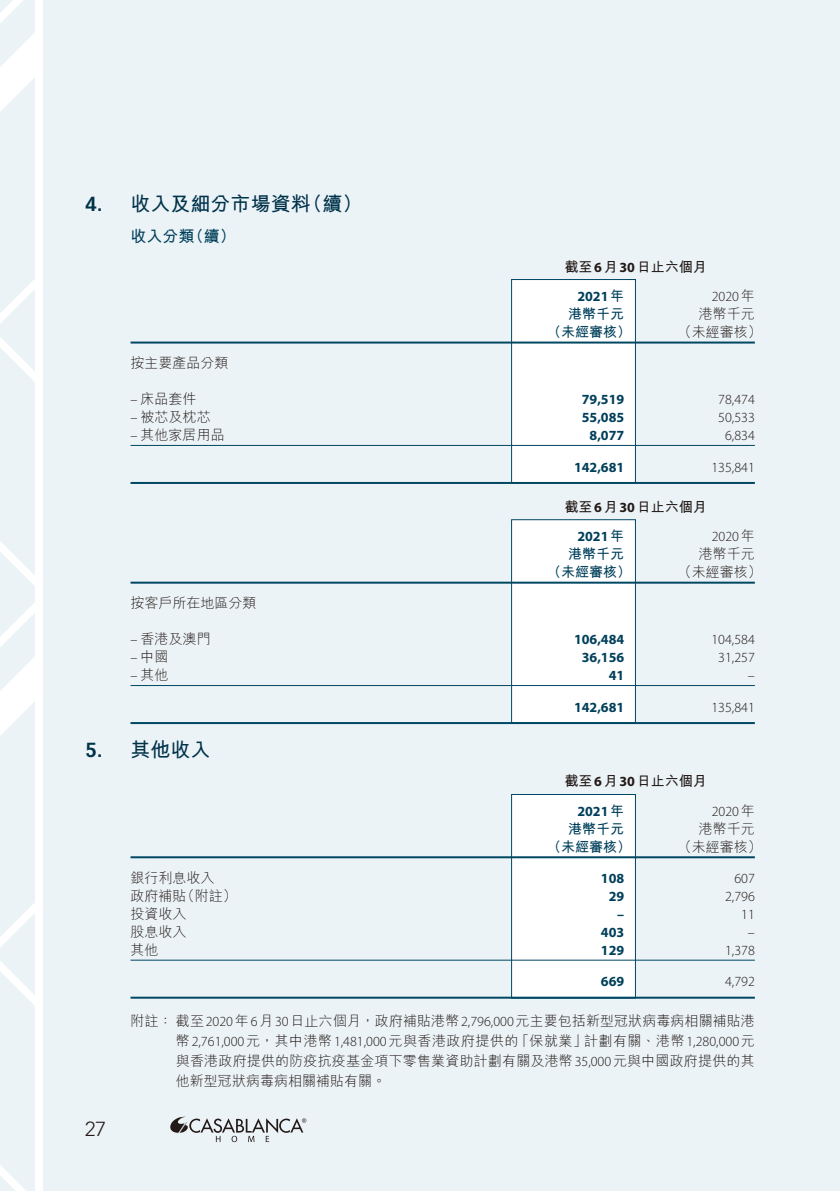
<style>
.page{position:relative;width:840px;height:1191px;background:#fff}
.page>*{position:absolute;margin:0;border:0;box-sizing:border-box;transform-origin:0 0}
.Note_Subhead_1{font:700 20px "M Hei HK";color:#00324a}
.Note_Subhead_1-2{font:700 20px "Vectora LT Std";color:#00324a}
.t1{font:300 20px "Vectora LT Std";color:#231916}
.Note_Subhead_2{font:700 16px "M Hei HK";color:#003f5a}
.Note_Table_2_Colume{font:300 14px/20px "M Hei HK";color:#231916;text-align:right}
.Note_Table_2_Colume-2{font:300 14px "Myriad Pro";color:#231916}
.Note_Table_2_Colume-3{font:700 14px "Myriad Pro";color:#003f5a}
.Note_Table_2_Colume-4{font:700 14px "M Hei HK";color:#231916}
.Note_Table_2_Colume-5{font:700 14px "M Hei HK";color:#003f5a}
.s1{font-family:"Myriad Pro"}
.s2{font-family:"M Hei HK"}
</style>
<div class="page">
<div style="left:0;top:0;width:838px;height:1191px;background:#ebf3f7"></div>
<svg style="left:0;top:0;width:35px;height:1191px"></svg>
<div style="left:35px;top:0;width:8px;height:1191px;background:#fff"></div>
<svg style="left:170px;top:1116px;width:136px;height:26px"></svg>
<div style="left:511px;top:794px;width:124px;height:204px;background:#fff;border:1px solid #004763"></div>
<div style="left:511px;top:519px;width:124px;height:204px;background:#fff;border:1px solid #004763"></div>
<div style="left:511px;top:279px;width:124px;height:204px;background:#fff;border:1px solid #004763"></div>
<hr style="left:130px;top:341px;width:624px;height:2px;background:#004763">
<hr style="left:130px;top:445px;width:624px;height:1px;background:#004763">
<hr style="left:130px;top:482px;width:624px;height:2px;background:#004763">
<hr style="left:130px;top:581px;width:624px;height:2px;background:#004763">
<hr style="left:130px;top:685px;width:624px;height:1px;background:#004763">
<hr style="left:130px;top:722px;width:624px;height:2px;background:#004763">
<hr style="left:130px;top:856px;width:624px;height:2px;background:#004763">
<hr style="left:130px;top:959px;width:624px;height:1px;background:#004763">
<hr style="left:130px;top:996px;width:624px;height:2px;background:#004763">
<p class="Note_Subhead_1-2" style="left:85px;top:191px;width:19px">4.</p>
<p class="Note_Subhead_1-2" style="left:85px;top:738px;width:19px">5.</p>
<h1 class="t1" style="left:85px;top:1117px;width:22px">27</h1>
<p class="Note_Subhead_1" style="left:130px;top:189px;width:181px">收入及細分市場資料</p>
<p class="Note_Subhead_1" style="left:302px;top:189px;width:61px">（續(</p>
<p class="Note_Subhead_2" style="left:188px;top:224px;width:49px">（續(</p>
<p class="Note_Subhead_2" style="left:130px;top:224px;width:65px">收入分類</p>
<p class="Note_Table_2_Colume-4" style="left:564px;top:256px;width:144px">截至<span class="s1">6</span>月<span class="s1">30</span>日止六個月</p>
<p class="Note_Table_2_Colume-3" style="left:577px;top:287px;width:48px">2021<span class="s2">年</span></p>
<p class="Note_Table_2_Colume-2" style="left:711px;top:288px;width:45px">2020 <span class="s2">年</span></p>
<p class="Note_Table_2_Colume-5" style="left:568px;top:303px;width:57px">港幣千元</p>
<p class="Note_Table_2_Colume" style="left:698px;top:303px;width:57px">港幣千元</p>
<p class="Note_Table_2_Colume-5" style="left:547px;top:321px;width:85px">（未經審核）</p>
<p class="Note_Table_2_Colume" style="left:677px;top:321px;width:85px">（未經審核(</p>
<p class="Note_Table_2_Colume" style="left:130px;top:353px;width:99px">按主要產品分類</p>
<p class="Note_Table_2_Colume" style="left:130px;top:389px;width:68px"><span class="s1">–</span> 床品套件</p>
<p class="Note_Table_2_Colume-3" style="left:581px;top:390px;width:44px">79,519</p>
<p class="Note_Table_2_Colume-2" style="left:717px;top:391px;width:38px">78,474</p>
<p class="Note_Table_2_Colume" style="left:130px;top:407px;width:82px"><span class="s1">–</span> 被芯及枕芯</p>
<p class="Note_Table_2_Colume-3" style="left:581px;top:408px;width:44px">55,085</p>
<p class="Note_Table_2_Colume-2" style="left:717px;top:409px;width:38px">50,533</p>
<p class="Note_Table_2_Colume" style="left:130px;top:425px;width:96px"><span class="s1">–</span> 其他家居用品</p>
<p class="Note_Table_2_Colume-3" style="left:589px;top:426px;width:36px">8,077</p>
<p class="Note_Table_2_Colume-2" style="left:724px;top:427px;width:31px">6,834</p>
<p class="Note_Table_2_Colume-3" style="left:573px;top:458px;width:52px">142,681</p>
<p class="Note_Table_2_Colume-4" style="left:564px;top:496px;width:144px">截至<span class="s1">6</span>月<span class="s1">30</span>日止六個月</p>
<p class="Note_Table_2_Colume-2" style="left:711px;top:458px;width:45px">135,841</p>
<p class="Note_Table_2_Colume-3" style="left:577px;top:527px;width:48px">2021<span class="s2">年</span></p>
<p class="Note_Table_2_Colume-2" style="left:711px;top:528px;width:45px">2020 <span class="s2">年</span></p>
<p class="Note_Table_2_Colume-5" style="left:568px;top:543px;width:57px">港幣千元</p>
<p class="Note_Table_2_Colume" style="left:698px;top:543px;width:57px">港幣千元</p>
<p class="Note_Table_2_Colume-5" style="left:547px;top:561px;width:85px">（未經審核）</p>
<p class="Note_Table_2_Colume" style="left:677px;top:561px;width:85px">（未經審核(</p>
<p class="Note_Table_2_Colume" style="left:130px;top:593px;width:127px">按客戶所在地區分類</p>
<p class="Note_Table_2_Colume" style="left:130px;top:629px;width:82px"><span class="s1">–</span> 香港及澳門</p>
<p class="Note_Table_2_Colume-3" style="left:573px;top:630px;width:52px">106,484</p>
<p class="Note_Table_2_Colume-2" style="left:711px;top:631px;width:45px">104,584</p>
<p class="Note_Table_2_Colume" style="left:130px;top:647px;width:40px"><span class="s1">–</span>中國</p>
<p class="Note_Table_2_Colume-3" style="left:581px;top:648px;width:44px">36,156</p>
<p class="Note_Table_2_Colume-2" style="left:717px;top:649px;width:38px">31,257</p>
<p class="Note_Table_2_Colume" style="left:130px;top:665px;width:40px"><span class="s1">–</span>其他</p>
<p class="Note_Table_2_Colume-3" style="left:608px;top:666px;width:17px">41</p>
<p class="Note_Table_2_Colume-2" style="left:747px;top:667px;width:8px">–</p>
<p class="Note_Table_2_Colume-3" style="left:573px;top:698px;width:52px">142,681</p>
<p class="Note_Table_2_Colume-2" style="left:711px;top:698px;width:45px">135,841</p>
<p class="Note_Subhead_1" style="left:130px;top:735px;width:81px">其他收入</p>
<p class="Note_Table_2_Colume-4" style="left:564px;top:771px;width:144px">截至<span class="s1">6</span>月<span class="s1">30</span>日止六個月</p>
<p class="Note_Table_2_Colume-3" style="left:577px;top:801px;width:48px">2021<span class="s2">年</span></p>
<p class="Note_Table_2_Colume-2" style="left:711px;top:802px;width:45px">2020 <span class="s2">年</span></p>
<p class="Note_Table_2_Colume-5" style="left:568px;top:818px;width:57px">港幣千元</p>
<p class="Note_Table_2_Colume" style="left:698px;top:818px;width:57px">港幣千元</p>
<p class="Note_Table_2_Colume-5" style="left:547px;top:836px;width:85px">（未經審核）</p>
<p class="Note_Table_2_Colume" style="left:677px;top:836px;width:85px">（未經審核(</p>
<p class="Note_Table_2_Colume" style="left:130px;top:867px;width:85px">銀行利息收入</p>
<p class="Note_Table_2_Colume-3" style="left:600px;top:869px;width:25px">108</p>
<p class="Note_Table_2_Colume-2" style="left:734px;top:870px;width:22px">607</p>
<p class="Note_Table_2_Colume" style="left:181px;top:885px;width:57px">（附註(</p>
<p class="Note_Table_2_Colume" style="left:130px;top:885px;width:57px">政府補貼</p>
<p class="Note_Table_2_Colume-3" style="left:608px;top:887px;width:17px">29</p>
<p class="Note_Table_2_Colume-2" style="left:724px;top:888px;width:31px">2,796</p>
<p class="Note_Table_2_Colume" style="left:130px;top:903px;width:57px">投資收入</p>
<p class="Note_Table_2_Colume-3" style="left:617px;top:905px;width:8px">–</p>
<p class="Note_Table_2_Colume-2" style="left:740px;top:906px;width:15px">11</p>
<p class="Note_Table_2_Colume" style="left:130px;top:921px;width:57px">股息收入</p>
<p class="Note_Table_2_Colume-3" style="left:600px;top:923px;width:25px">403</p>
<p class="Note_Table_2_Colume-2" style="left:747px;top:924px;width:8px">–</p>
<p class="Note_Table_2_Colume" style="left:130px;top:939px;width:29px">其他</p>
<p class="Note_Table_2_Colume-3" style="left:600px;top:941px;width:25px">129</p>
<p class="Note_Table_2_Colume-2" style="left:724px;top:942px;width:31px">1,378</p>
<p class="Note_Table_2_Colume-3" style="left:600px;top:972px;width:25px">669</p>
<p class="Note_Table_2_Colume" style="left:130px;top:1011px;width:625px">附註：截至 <span class="s1">2020</span>年<span class="s1">6</span>月<span class="s1">30</span>日止六個月，政府補貼港幣<span class="s1">2,796,000</span>元主要包括新型冠狀病毒病相關補貼港計劃有關、港幣<span class="s1">1,280,000</span>元</p>
<p class="Note_Table_2_Colume-2" style="left:724px;top:973px;width:31px">4,792</p>
<p class="Note_Table_2_Colume" style="left:176px;top:1031px;width:580px;text-align:left">幣<span class="s1">2,761,000</span>元，其中港幣<span class="s1">1,481,000</span>元與香港政府提供的<br>與香港政府提供的防疫抗疫基金項下零售業資助計劃有關及港幣<span class="s1">35,000</span>元與中國政府提供的其他新型冠狀病毒病相關補貼有關。</p>
<p class="Note_Table_2_Colume" style="left:515px;top:1031px;width:73px">「保就業」</p>
</div>
